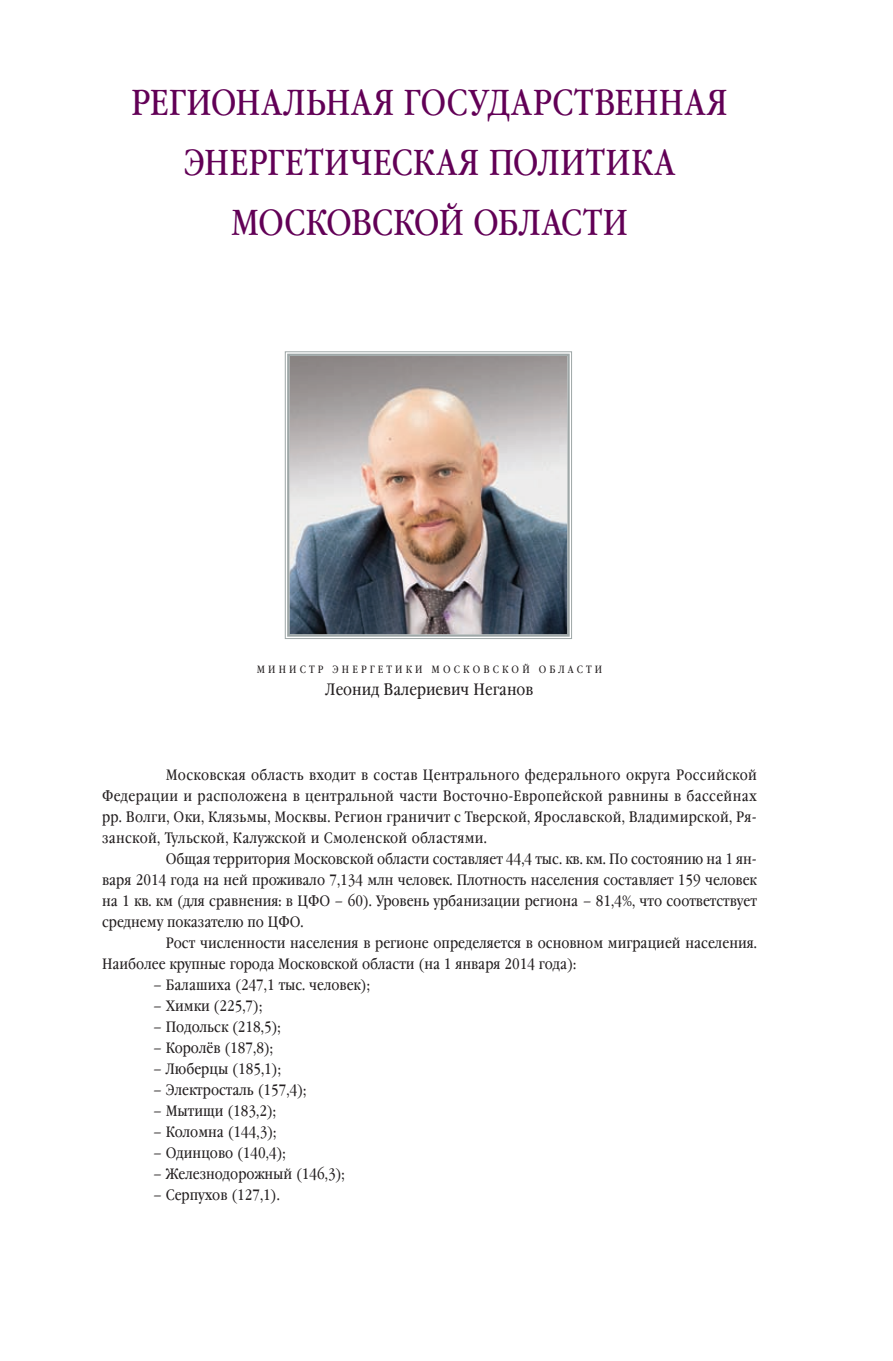
<style>
.page{position:relative;width:893px;height:1361px;background:#fff}
.page>*{position:absolute;margin:0;border:0;box-sizing:border-box;transform-origin:0 0}
.t1{font:36px/60px "Garamond Book Narrow C";letter-spacing:.005em;color:#620056;text-align:center}
.t2{font:16.5px "Garamond Book Narrow C";color:#231f20}
.t3{font:15px "Garamond Book Narrow C";color:#231f20}
.t4{font:15px "Garamond Book Narrow C";letter-spacing:.02em;color:#231f20}
.t5{font:10.5px "Garamond Book Narrow C";letter-spacing:.3em;color:#231f20}
</style>
<div class="page">
<img style="left:285px;top:351px;width:287px;height:288px">
<div style="left:287px;top:354px;width:283px;height:283px;border:2px solid #9ea7a7"></div>
<h1 class="t1" style="left:131px;top:74px;width:594px">Региональная государственная энергетическая политика<br>Московской области</h1>
<p class="t5" style="left:257px;top:663px;width:347px">министр энергетики Московской области</p>
<p class="t2" style="left:326px;top:680px;width:209px">Леонид Валериевич Неганов</p>
<p class="t4" style="left:166px;top:767px;width:593px">Московская область входит в состав Центрального федерального округа Российской</p>
<p class="t4" style="left:102px;top:788px;width:656px">Федерации и расположена в центральной части Восточно-Европейской равнины в бассейнах</p>
<p class="t4" style="left:102px;top:809px;width:656px">рр. Волги, Оки, Клязьмы, Москвы. Регион граничит с Тверской, Ярославской, Владимирской, Ря-</p>
<p class="t4" style="left:102px;top:830px;width:386px">занской, Тульской, Калужской и Смоленской областями.</p>
<p class="t3" style="left:166px;top:851px;width:593px">Общая территория Московской области составляет 44,4 тыс. кв. км. По состоянию на 1 ян-</p>
<p class="t3" style="left:102px;top:872px;width:657px">варя 2014 года на ней проживало 7,134 млн человек. Плотность населения составляет 159 человек</p>
<p class="t3" style="left:102px;top:893px;width:656px">на 1 кв. км (для сравнения: в ЦФО – 60). Уровень урбанизации региона – 81,4%, что соответствует</p>
<p class="t3" style="left:102px;top:914px;width:203px">среднему показателю по ЦФО.</p>
<p class="t3" style="left:166px;top:935px;width:593px">Рост численности населения в регионе определяется в основном миграцией населения.</p>
<p class="t3" style="left:102px;top:956px;width:476px">Наиболее крупные города Московской области (на 1 января 2014 года):</p>
<p class="t3" style="left:153px;top:977px;width:218px">– Балашиха (247,1 тыс. человек);</p>
<p class="t3" style="left:153px;top:998px;width:111px">– Химки (225,7);</p>
<p class="t3" style="left:153px;top:1019px;width:129px">– Подольск (218,5);</p>
<p class="t3" style="left:153px;top:1040px;width:121px">– Королёв (187,8);</p>
<p class="t3" style="left:153px;top:1061px;width:129px">– Люберцы (185,1);</p>
<p class="t3" style="left:153px;top:1082px;width:155px">– Электросталь (157,4);</p>
<p class="t3" style="left:153px;top:1103px;width:125px">– Мытищи (183,2);</p>
<p class="t3" style="left:153px;top:1124px;width:125px">– Коломна (144,3);</p>
<p class="t3" style="left:153px;top:1145px;width:134px">– Одинцово (140,4);</p>
<p class="t3" style="left:153px;top:1166px;width:193px">– Железнодорожный (146,3);</p>
<p class="t3" style="left:153px;top:1187px;width:128px">– Серпухов (127,1).</p>
</div>
